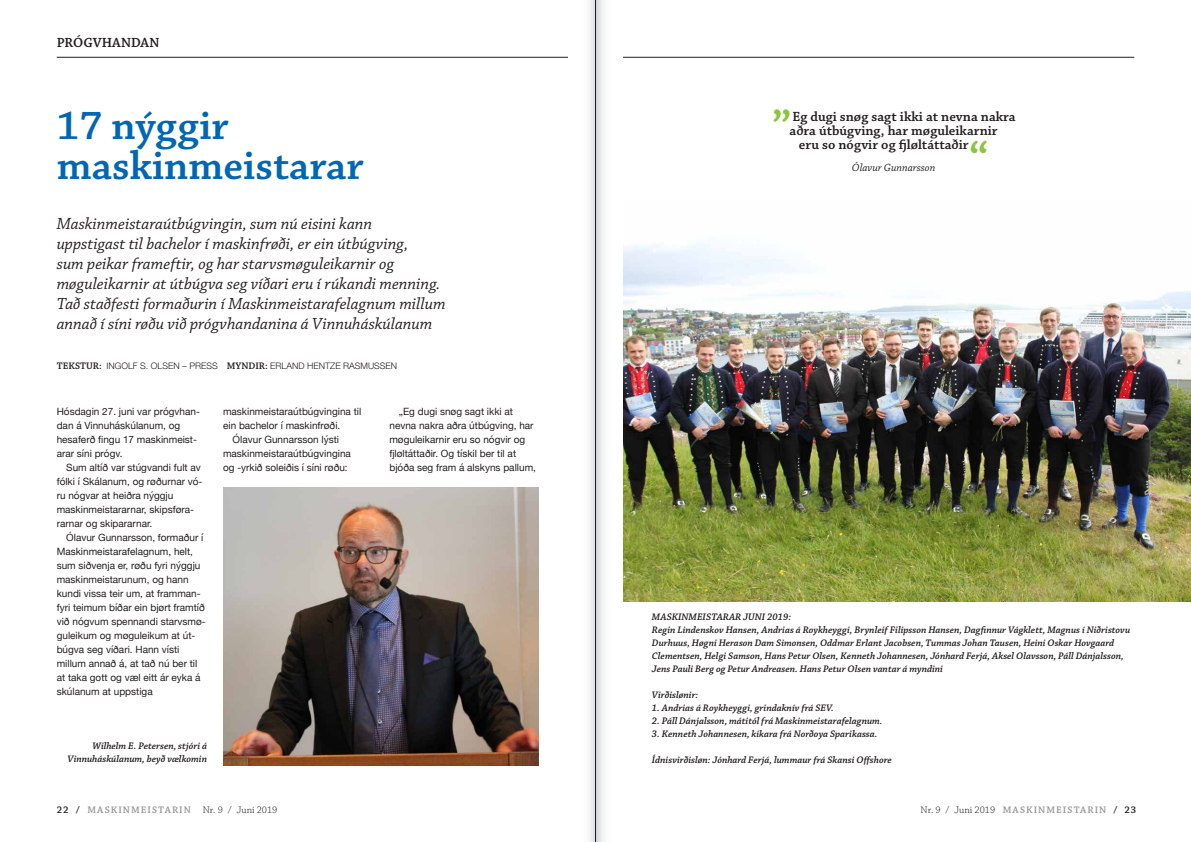
<style>
.page{position:relative;width:1191px;height:842px;background:#fff}
.page>*{position:absolute;margin:0;border:0;box-sizing:border-box;transform-origin:0 0}
.t1{font:600 48px "Chaparral Pro";color:#8bc63e}
.t2{font:600 42px/40px "Chaparral Pro";color:#0166b3}
.t3{font:italic 17px/20px "Chaparral Pro";color:#231f20}
.t4{font:600 14px "Chaparral Pro";color:#231f20}
.t5{font:italic 11px "Chaparral Pro";color:#231f20}
.t6{font:10px/14px "Helvetica Neue";color:#231f20}
.t7{font:italic 600 10px/13px "Chaparral Pro";color:#231f20}
.t8{font:600 10px "Chaparral Pro";letter-spacing:.105em;color:#979898}
.t9{font:300 9px "Helvetica Neue";color:#231f20}
.s1{font-family:"Chaparral Pro";font-weight:600;font-size:10px}
.s2{color:#231f20}
.s3{font-weight:300;color:#231f20}
</style>
<div class="page">
<hr style="left:57px;top:57px;width:1077px;height:1px;background:#231f20">
<img style="left:623px;top:244px;width:568px;height:357px">
<img style="left:224px;top:487px;width:315px;height:278px">
<svg style="left:568px;top:0;width:54px;height:842px"></svg>
<hr style="left:595px;top:0;width:1px;height:842px;background:#231f20">
<h3 class="t4" style="left:57px;top:35px;width:104px">PRÓGVHANDAN</h3>
<h2 class="t2" style="left:57px;top:107px;width:308px">17 nýggir maskinmeistarar</h2>
<p class="t3" style="left:57px;top:214px;width:390px">Maskinmeistaraútbúgvingin, sum nú eisini kann<br>uppstigast til bachelor í maskinfrøði, er ein útbúgving,<br>sum peikar frameftir, og har starvsmøguleikarnir og møguleikarnir at útbúgva seg víðari eru í rúkandi menning.<br>Tað staðfesti formaðurin í Maskinmeistarafelagnum millum annað í síni røðu við prógvhandanina á Vinnuháskúlanum</p>
<p class="t9" style="left:57px;top:360px;width:342px"><span class="s1">TEKSTUR:</span> INGOLF S. OLSEN – PRESS <span class="s1">MYNDIR:</span> ERLAND HENTZE RASMUSSEN</p>
<p class="t6" style="left:57px;top:405px;width:145px">Hósdagin 27. juni var prógvhan&shy;dan á Vinnuháskúlanum, og hesaferð fingu 17 maskinmeist&shy;arar síni prógv.</p>
<p class="t6" style="left:57px;top:461px;width:147px;text-indent:10px">Sum altíð var stúgvandi fult av fólki í Skálanum, og røðurnar vó&shy;ru nógvar at heiðra nýggju maskinmeistararnar, skipsføra&shy;rarnar og skipararnar.</p>
<p class="t6" style="left:57px;top:531px;width:150px;text-indent:10px">Ólavur Gunnarsson, formaður í<br>Maskinmeistarafelagnum, helt, sum siðvenja er, røðu fyri nýggju maskinmeistarunum, og hann kundi vissa teir um, at framman&shy;fyri teimum bíðar ein bjørt framtíð við nógvum spennandi starvsmø&shy;guleikum og møguleikum at út&shy;búgva seg víðari. Hann vísti millum annað á, at tað nú ber til at taka gott og væl eitt ár eyka á skúlanum at uppstiga</p>
<p class="t6" style="left:223px;top:405px;width:140px">maskinmeistaraútbúgvingina til</p>
<p class="t6" style="left:223px;top:419px;width:119px">ein bachelor í maskinfrøði.</p>
<p class="t6" style="left:232px;top:433px;width:108px">Ólavur Gunnarsson lýsti</p>
<p class="t6" style="left:223px;top:447px;width:129px">maskinmeistaraútbúgvingina</p>
<p class="t6" style="left:223px;top:461px;width:126px">og -yrkið soleiðis í síni røðu:</p>
<p class="t7" style="left:67px;top:740px;width:141px;text-align:right">Wilhelm E. Petersen, stjóri á<br>Vinnuháskúlanum, beyð vælkomin</p>
<p class="t6" style="left:389px;top:405px;width:148px;text-indent:10px">„Eg dugi snøg sagt ikki at nevna nakra aðra útbúgving, har møguleikarnir eru so nógvir og fjløltáttaðir. Og tískil ber til at bjóða seg fram á alskyns pallum,</p>
<h1 class="t1" style="left:771px;top:72px;width:22px">„</h1>
<h3 class="t4" style="left:792px;top:108px;width:225px">Eg dugi snøg sagt ikki at nevna nakra</h3>
<h3 class="t4" style="left:789px;top:122px;width:209px">aðra útbúgving, har møguleikarnir</h3>
<h3 class="t4" style="left:799px;top:136px;width:171px">eru so nógvir og fjløltáttaðir</h3>
<p class="t5" style="left:852px;top:161px;width:85px">Ólavur Gunnarsson</p>
<h1 class="t1" style="left:968px;top:132px;width:21px">“</h1>
<p class="t7" style="left:652px;top:610px;width:480px">MASKINMEISTARAR JUNI 2019:<br>Regin Lindenskov Hansen, Andrias á Roykheyggi, Brynleif Filipsson Hansen, Dagfinnur Vágklett, Magnus í Niðristovu Durhuus, Høgni Herason Dam Simonsen, Oddmar Erlant Jacobsen, Tummas Johan Tausen, Heini Oskar Hovgaard Clementsen, Helgi Samson, Hans Petur Olsen, Kenneth Johannesen, Jónhard Ferjá, Aksel Olavsson, Páll Dánjalsson, Jens Pauli Berg og Petur Andreasen. Hans Petur Olsen vantar á myndini</p>
<p class="t7" style="left:652px;top:688px;width:48px">Virðislønir:</p>
<p class="t7" style="left:652px;top:701px;width:183px">1. Andrias á Roykheyggi, grindaknív frá SEV.</p>
<p class="t7" style="left:652px;top:714px;width:232px">2. Páll Dánjalsson, mátitól frá Maskinmeistarafelagnum.</p>
<p class="t7" style="left:652px;top:727px;width:227px">3. Kenneth Johannesen, kikara frá Norðoya Sparikassa.</p>
<p class="t7" style="left:652px;top:753px;width:241px">Ídnisvirðisløn: Jónhard Ferjá, lummaur frá Skansi Offshore</p>
<p class="t8" style="left:57px;top:804px;width:222px"><span class="s2">22 /</span> MASKINMEISTARIN <span class="s3">Nr. 9 / Juni 2019</span></p>
<p class="t8" style="left:920px;top:804px;width:217px"><span class="s3">Nr. 9 / Juni 2019</span> MASKINMEISTARIN <span class="s2">/ 23</span></p>
</div>
